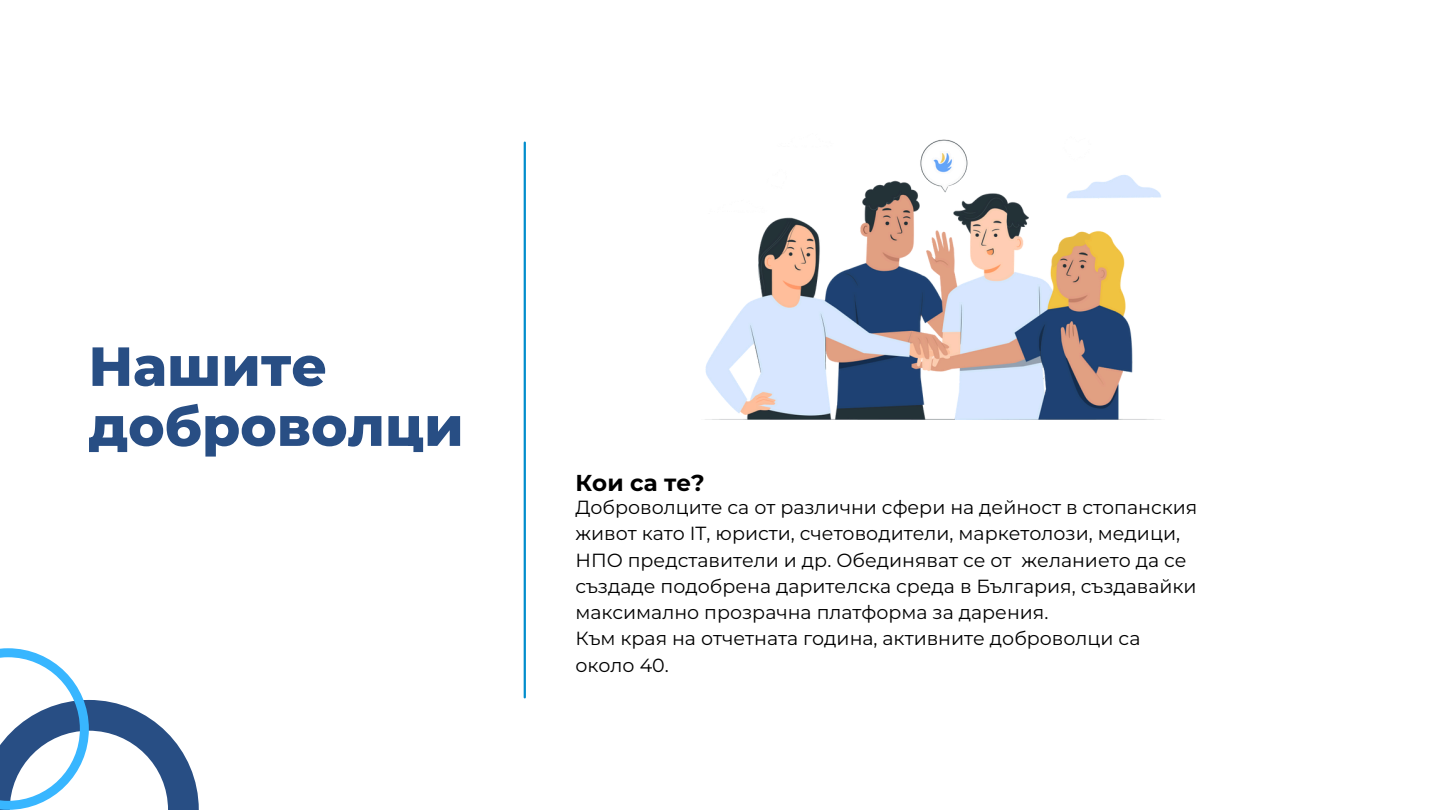
<style>
.page{position:relative;width:1440px;height:810px;background:#fff}
.page>*{position:absolute;margin:0;border:0;box-sizing:border-box;transform-origin:0 0}
.t1{font:800 55px/60px "Montserrat";color:#284e84}
.t2{font:700 23px "Montserrat";color:#000}
.t3{font:19px/26.2px "Montserrat";color:#000}
</style>
<div class="page">
<svg style="left:0;top:648px;width:199px;height:162px"></svg>
<hr style="left:524px;top:143px;width:2px;height:554px;background:#018dcc">
<img style="left:705px;top:139px;width:456px;height:281px">
<h1 class="t1" style="left:88px;top:336px;width:377px">Нашите доброволци</h1>
<h2 class="t2" style="left:575px;top:469px;width:131px">Кои са те?</h2>
<p class="t3" style="left:575px;top:494px;width:623px">Доброволците са от различни сфери на дейност в стопанския живот като IT, юристи, счетоводители, маркетолози, медици, НПО представители и др. Обединяват се от желанието да се създаде подобрена дарителска среда в България, създавайки максимално прозрачна платформа за дарения.</p>
<p class="t3" style="left:575px;top:625px;width:567px">Към края на отчетната година, активните доброволци са около 40.</p>
</div>
